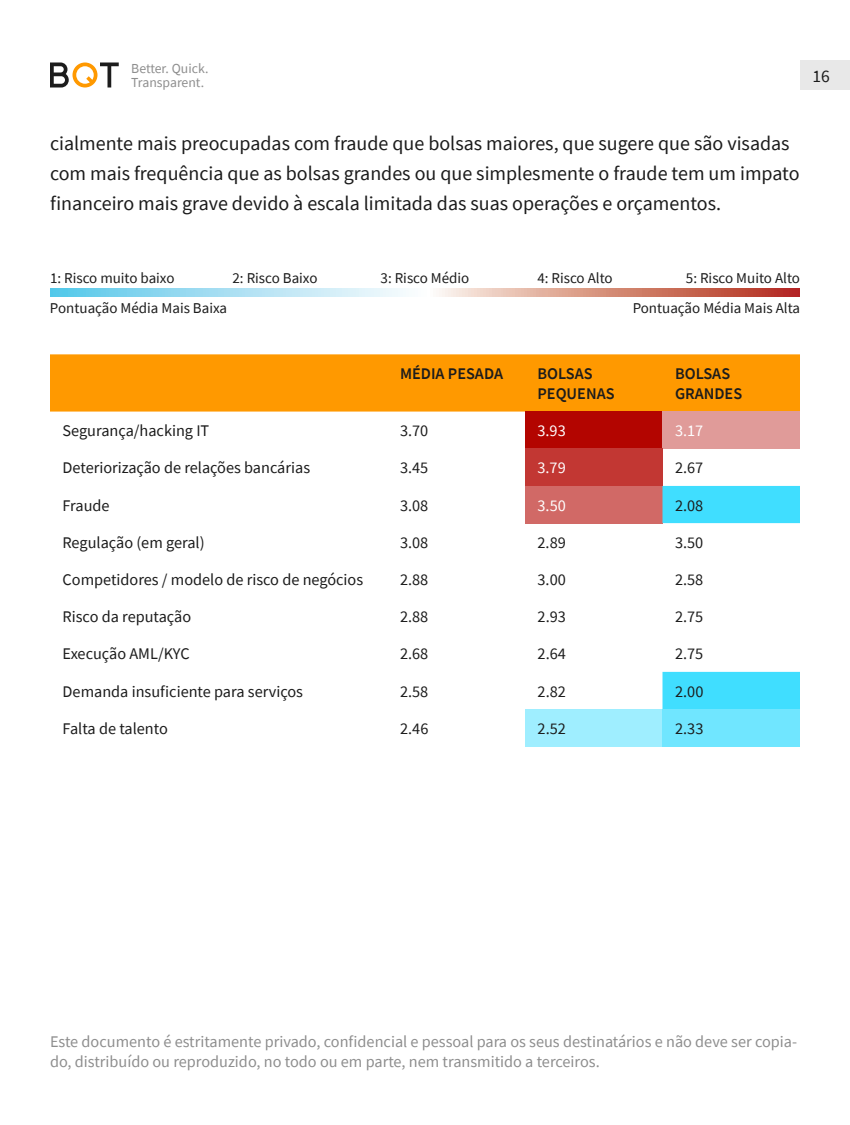
<style>
.page{position:relative;width:850px;height:1125px;background:#fff}
.page>*{position:absolute;margin:0;border:0;box-sizing:border-box;transform-origin:0 0}
.t1{font:20px/30px "Source Sans Pro";color:#1c1c1c}
.t2{font:17.5px "Source Sans Pro";color:#1c1c1c}
.t3{font:16.25px "Source Sans Pro";color:#1c1c1c}
.t4{font:16.25px/20px "Source Sans Pro";color:#8e8e8e}
.t5{font:600 16.25px/20px "Source Sans Pro";color:#1c1c1c}
.t6{font:16.25px "Source Sans Pro";color:#fff}
.t7{font:15px "Source Sans Pro";color:#1c1c1c}
.t8{font:13.75px/13.8px "Source Sans Pro";color:#8e8e8e}
</style>
<div class="page">
<svg style="left:50px;top:62px;width:69px;height:26px"></svg>
<div style="left:800px;top:60px;width:50px;height:30px;background:#e8e8e8"></div>
<div style="left:50px;top:354px;width:750px;height:58px;background:#f90"></div>
<div style="left:525px;top:412px;width:137px;height:37px;background:#b30500"></div>
<div style="left:662px;top:412px;width:138px;height:37px;background:#e09b99"></div>
<div style="left:525px;top:449px;width:137px;height:37px;background:#c23733"></div>
<div style="left:525px;top:486px;width:137px;height:37px;background:#d16966"></div>
<svg style="left:662px;top:486px;width:138px;height:223px"></svg>
<div style="left:525px;top:709px;width:137px;height:37px;background:#9feeff"></div>
<div style="left:662px;top:709px;width:138px;height:37px;background:#70e6ff"></div>
<svg style="left:50px;top:289px;width:750px;height:7px"></svg>
<p class="t8" style="left:131px;top:61px;width:79px">Better. Quick.<br>Transparent.</p>
<p class="t2" style="left:812px;top:65px;width:19px">16</p>
<p class="t1" style="left:50px;top:128px;width:751px">cialmente mais preocupadas com fraude que bolsas maiores, que sugere que são visadas com mais frequência que as bolsas grandes ou que simplesmente o fraude tem um impato financeiro mais grave devido à escala limitada das suas operações e orçamentos.</p>
<p class="t7" style="left:50px;top:269px;width:126px">1: Risco muito baixo</p>
<p class="t7" style="left:233px;top:269px;width:86px">2: Risco Baixo</p>
<p class="t7" style="left:381px;top:269px;width:90px">3: Risco Médio</p>
<p class="t7" style="left:537px;top:269px;width:77px">4: Risco Alto</p>
<p class="t7" style="left:686px;top:269px;width:116px">5: Risco Muito Alto</p>
<p class="t7" style="left:50px;top:299px;width:179px">Pontuação Média Mais Baixa</p>
<p class="t7" style="left:633px;top:299px;width:169px">Pontuação Média Mais Alta</p>
<p class="t5" style="left:400px;top:363px;width:105px">MÉDIA PESADA</p>
<p class="t5" style="left:538px;top:363px;width:79px">BOLSAS<br>PEQUENAS</p>
<p class="t5" style="left:675px;top:363px;width:69px">BOLSAS<br>GRANDES</p>
<p class="t3" style="left:63px;top:421px;width:148px">Segurança/hacking IT</p>
<p class="t3" style="left:400px;top:421px;width:30px">3.70</p>
<p class="t6" style="left:538px;top:421px;width:30px">3.93</p>
<p class="t6" style="left:675px;top:421px;width:30px">3.17</p>
<p class="t3" style="left:63px;top:458px;width:249px">Deteriorização de relações bancárias</p>
<p class="t3" style="left:400px;top:458px;width:30px">3.45</p>
<p class="t6" style="left:538px;top:458px;width:30px">3.79</p>
<p class="t3" style="left:675px;top:458px;width:30px">2.67</p>
<p class="t3" style="left:63px;top:495px;width:49px">Fraude</p>
<p class="t3" style="left:400px;top:495px;width:30px">3.08</p>
<p class="t6" style="left:538px;top:495px;width:30px">3.50</p>
<p class="t3" style="left:675px;top:495px;width:30px">2.08</p>
<p class="t3" style="left:63px;top:532px;width:144px">Regulação (em geral)</p>
<p class="t3" style="left:400px;top:532px;width:30px">3.08</p>
<p class="t3" style="left:538px;top:532px;width:30px">2.89</p>
<p class="t3" style="left:675px;top:532px;width:30px">3.50</p>
<p class="t3" style="left:63px;top:569px;width:302px">Competidores / modelo de risco de negócios</p>
<p class="t3" style="left:400px;top:569px;width:30px">2.88</p>
<p class="t3" style="left:538px;top:569px;width:30px">3.00</p>
<p class="t3" style="left:675px;top:569px;width:30px">2.58</p>
<p class="t3" style="left:63px;top:606px;width:130px">Risco da reputação</p>
<p class="t3" style="left:400px;top:606px;width:30px">2.88</p>
<p class="t3" style="left:538px;top:606px;width:30px">2.93</p>
<p class="t3" style="left:675px;top:606px;width:30px">2.75</p>
<p class="t3" style="left:63px;top:644px;width:129px">Execução AML/KYC</p>
<p class="t3" style="left:400px;top:644px;width:30px">2.68</p>
<p class="t3" style="left:538px;top:644px;width:30px">2.64</p>
<p class="t3" style="left:675px;top:644px;width:30px">2.75</p>
<p class="t3" style="left:63px;top:681px;width:242px">Demanda insuficiente para serviços</p>
<p class="t3" style="left:400px;top:681px;width:30px">2.58</p>
<p class="t3" style="left:538px;top:681px;width:30px">2.82</p>
<p class="t3" style="left:675px;top:681px;width:30px">2.00</p>
<p class="t3" style="left:63px;top:718px;width:107px">Falta de talento</p>
<p class="t3" style="left:400px;top:718px;width:30px">2.46</p>
<p class="t3" style="left:538px;top:718px;width:30px">2.52</p>
<p class="t3" style="left:675px;top:718px;width:30px">2.33</p>
<p class="t4" style="left:50px;top:1032px;width:749px">Este documento é estritamente privado, confidencial e pessoal para os seus destinatários e não deve ser copia&shy;do, distribuído ou reproduzido, no todo ou em parte, nem transmitido a terceiros.</p>
</div>
